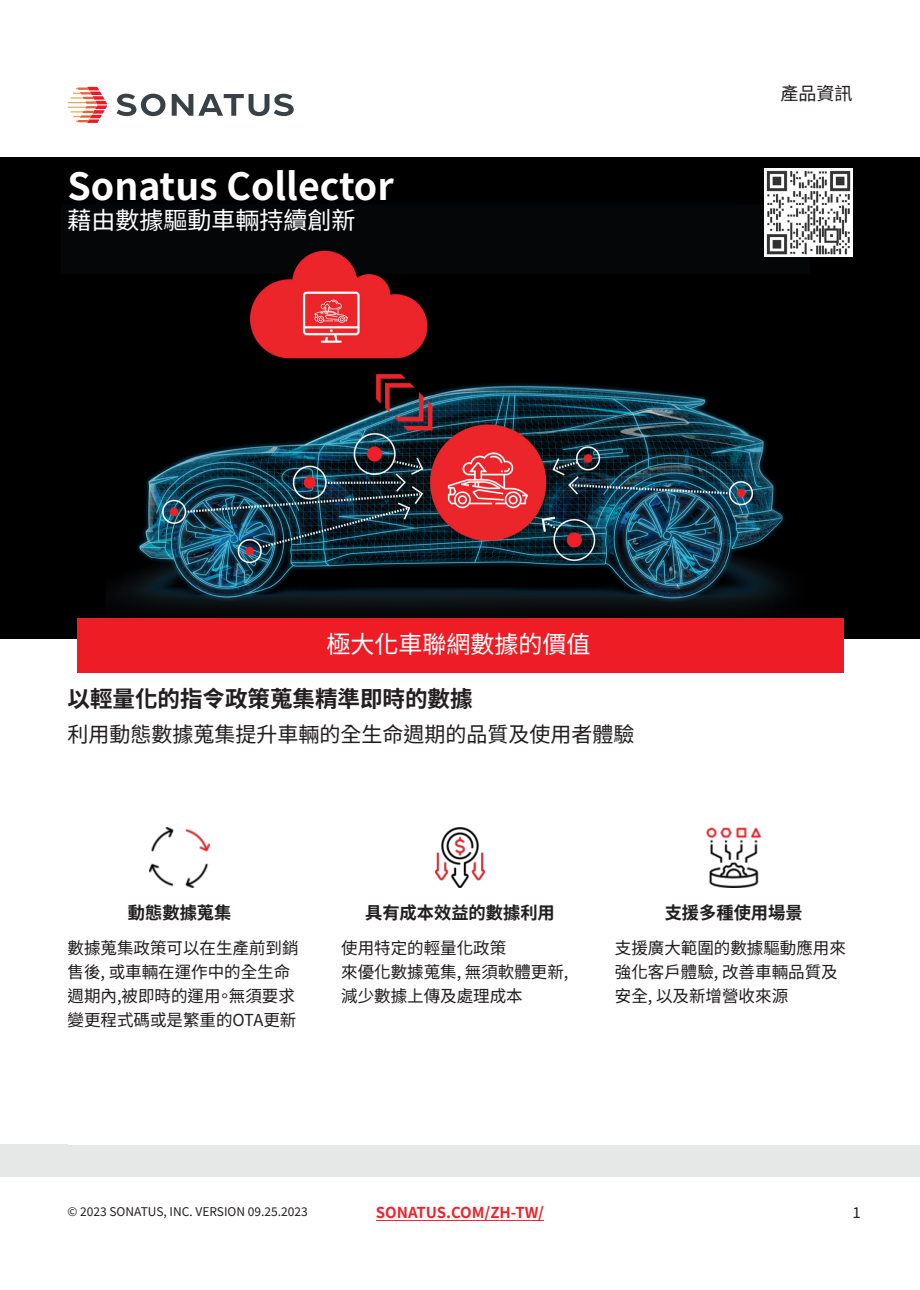
<style>
.page{position:relative;width:920px;height:1290px;background:#fff}
.page>*{position:absolute;margin:0;border:0;box-sizing:border-box;transform-origin:0 0}
.t1{font:100 37.5px "Noto Sans TC";color:#fff}
.t2{font:100 24px "Noto Sans TC";color:#fff}
.t3{font:100 22.5px "Noto Sans TC";color:#231f20}
.t4{font:100 21px "Noto Sans TC";color:#231f20}
.t5{font:100 18px "Noto Sans TC";color:#231f20}
.t6{font:100 17.25px "Noto Sans TC";color:#231f20}
.t7{font:100 16.5px/24px "Noto Sans TC";color:#231f20}
.t8{font:100 15px "Noto Sans TC";color:#ee2229}
.t9{font:100 15px "Noto Sans TC";color:#231f20}
.t10{font:100 12px "Noto Sans TC";color:#231f20}
</style>
<div class="page">
<svg style="left:116px;top:94px;width:49px;height:22px"></svg>
<svg style="left:172px;top:94px;width:122px;height:22px"></svg>
<svg style="left:68px;top:87px;width:39px;height:36px"></svg>
<div style="left:0;top:1145px;width:920px;height:31px;background:#e5e8e7"></div>
<hr style="left:376px;top:1220px;width:168px;height:1px;background:#ee2229">
<div style="left:0;top:157px;width:920px;height:481px;background:#000"></div>
<img style="left:110px;top:250px;width:699px;height:362px">
<div style="left:77px;top:618px;width:766px;height:54px;background:#ee1c25"></div>
<img style="left:764px;top:168px;width:88px;height:88px">
<img style="left:150px;top:828px;width:60px;height:60px">
<img style="left:707px;top:828px;width:53px;height:60px">
<img style="left:435px;top:828px;width:50px;height:60px">
<p class="t1" style="left:68px;top:165px;width:328px">Sonatus Collector</p>
<p class="t2" style="left:68px;top:207px;width:289px">藉由數據驅動車輛持續創新</p>
<p class="t5" style="left:780px;top:83px;width:73px">產品資訊</p>
<p class="t2" style="left:326px;top:631px;width:265px">極大化車聯網數據的價值</p>
<p class="t3" style="left:68px;top:686px;width:406px">以輕量化的指令政策蒐集精準即時的數據</p>
<p class="t4" style="left:68px;top:722px;width:568px">利用動態數據蒐集提升車輛的全生命週期的品質及使用者體驗</p>
<p class="t6" style="left:128px;top:903px;width:105px">動態數據蒐集</p>
<p class="t6" style="left:365px;top:903px;width:191px">具有成本效益的數據利用</p>
<p class="t6" style="left:665px;top:903px;width:139px">支援多種使用場景</p>
<p class="t7" style="left:68px;top:936px;width:232px">數據蒐集政策可以在生產前到銷售後, 或車輛在運作中的全生命週期內,被即時的運用。無須要求變更程式碼或是繁重的OTA更新</p>
<p class="t7" style="left:341px;top:936px;width:166px">使用特定的輕量化政策</p>
<p class="t7" style="left:341px;top:960px;width:229px">來優化數據蒐集, 無須軟體更新,</p>
<p class="t7" style="left:341px;top:984px;width:183px">減少數據上傳及處理成本</p>
<p class="t7" style="left:615px;top:936px;width:232px">支援廣大範圍的數據驅動應用來強化客戶體驗, 改善車輛品質及安全, 以及新增營收來源</p>
<p class="t10" style="left:68px;top:1205px;width:242px">© 2023 SONATUS, INC. VERSION 09.25.2023</p>
<p class="t8" style="left:376px;top:1204px;width:170px">SONATUS.COM/ZH-TW/</p>
<p class="t9" style="left:852px;top:1204px;width:10px">1</p>
</div>
